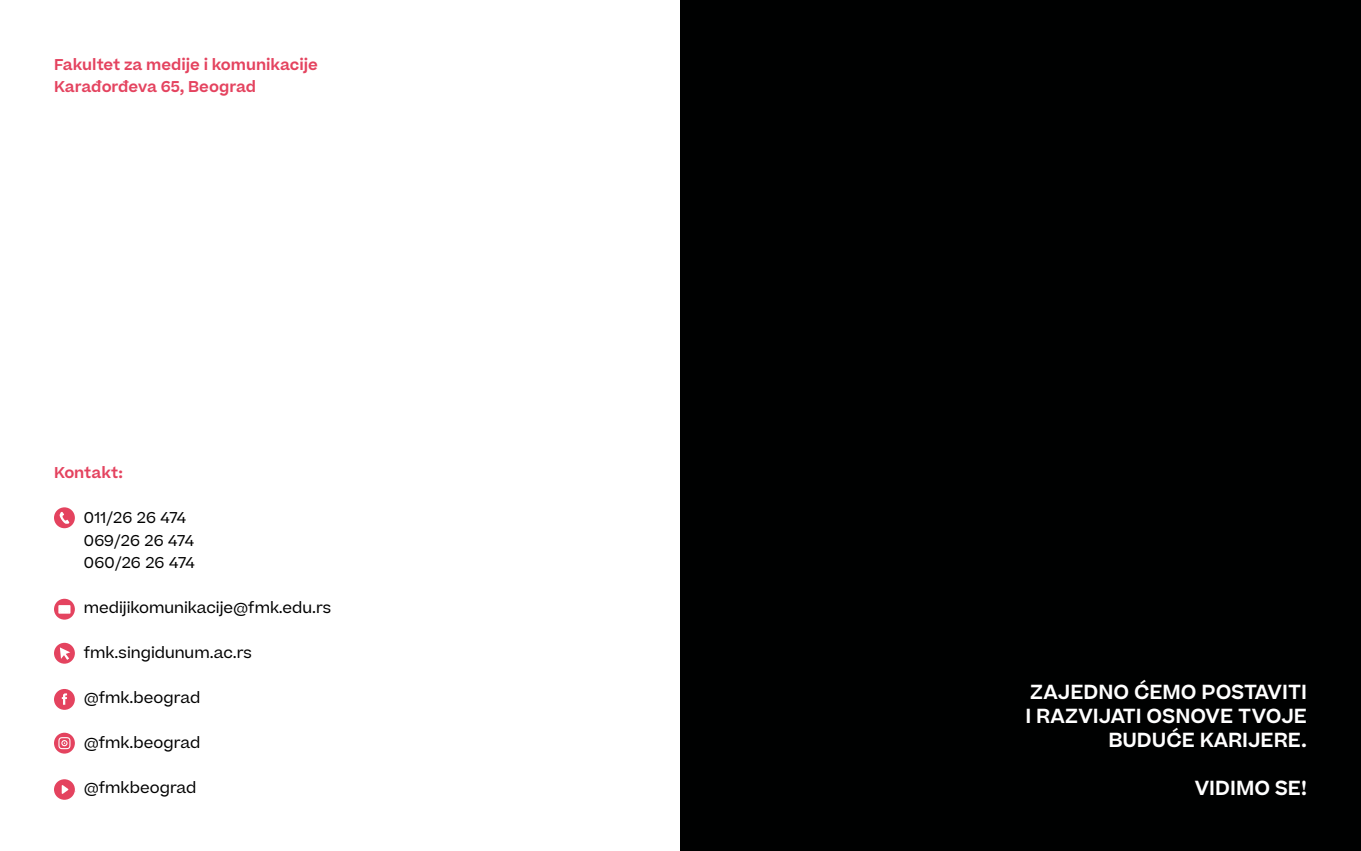
<style>
.page{position:relative;width:1361px;height:851px;background:#fff}
.page>*{position:absolute;margin:0;border:0;box-sizing:border-box;transform-origin:0 0}
.t1{font:600 19.5px/24px "Beatrice";color:#fff;text-align:right}
.t2{font:15px "Beatrice";color:#000}
.t3{font:600 15px/22.5px "Beatrice";color:#e4435f}
.t4{font:15px/22.5px "Beatrice";letter-spacing:.02em;color:#000}
</style>
<div class="page">
<div style="left:680px;top:0;width:681px;height:850px;background:#000101"></div>
<svg style="left:54px;top:507px;width:21px;height:21px"></svg>
<svg style="left:54px;top:642px;width:21px;height:21px"></svg>
<svg style="left:54px;top:598px;width:21px;height:21px"></svg>
<div style="left:54px;top:688px;width:21px;height:21px;background:#e4435f;border-radius:50%"></div>
<svg style="left:62px;top:693px;width:5px;height:11px"></svg>
<svg style="left:54px;top:732px;width:21px;height:21px"></svg>
<svg style="left:58px;top:737px;width:12px;height:12px"></svg>
<svg style="left:54px;top:779px;width:21px;height:20px"></svg>
<p class="t3" style="left:54px;top:53px;width:265px">Fakultet za medije i komunikacije<br>Karađorđeva 65, Beograd</p>
<p class="t3" style="left:54px;top:461px;width:71px">Kontakt:</p>
<p class="t4" style="left:84px;top:506px;width:112px">011/26 26 474<br>069/26 26 474<br>060/26 26 474</p>
<p class="t2" style="left:84px;top:598px;width:249px">medijikomunikacije@fmk.edu.rs</p>
<p class="t2" style="left:84px;top:643px;width:170px">fmk.singidunum.ac.rs</p>
<p class="t2" style="left:84px;top:688px;width:118px">@fmk.beograd</p>
<p class="t2" style="left:84px;top:733px;width:118px">@fmk.beograd</p>
<p class="t2" style="left:84px;top:778px;width:114px">@fmkbeograd</p>
<h1 class="t1" style="left:1025px;top:680px;width:283px">ZAJEDNO ĆEMO POSTAVITI<br>I RAZVIJATI OSNOVE TVOJE<br>BUDUĆE KARIJERE.</h1>
<h1 class="t1" style="left:1195px;top:776px;width:114px">VIDIMO SE!</h1>
</div>
